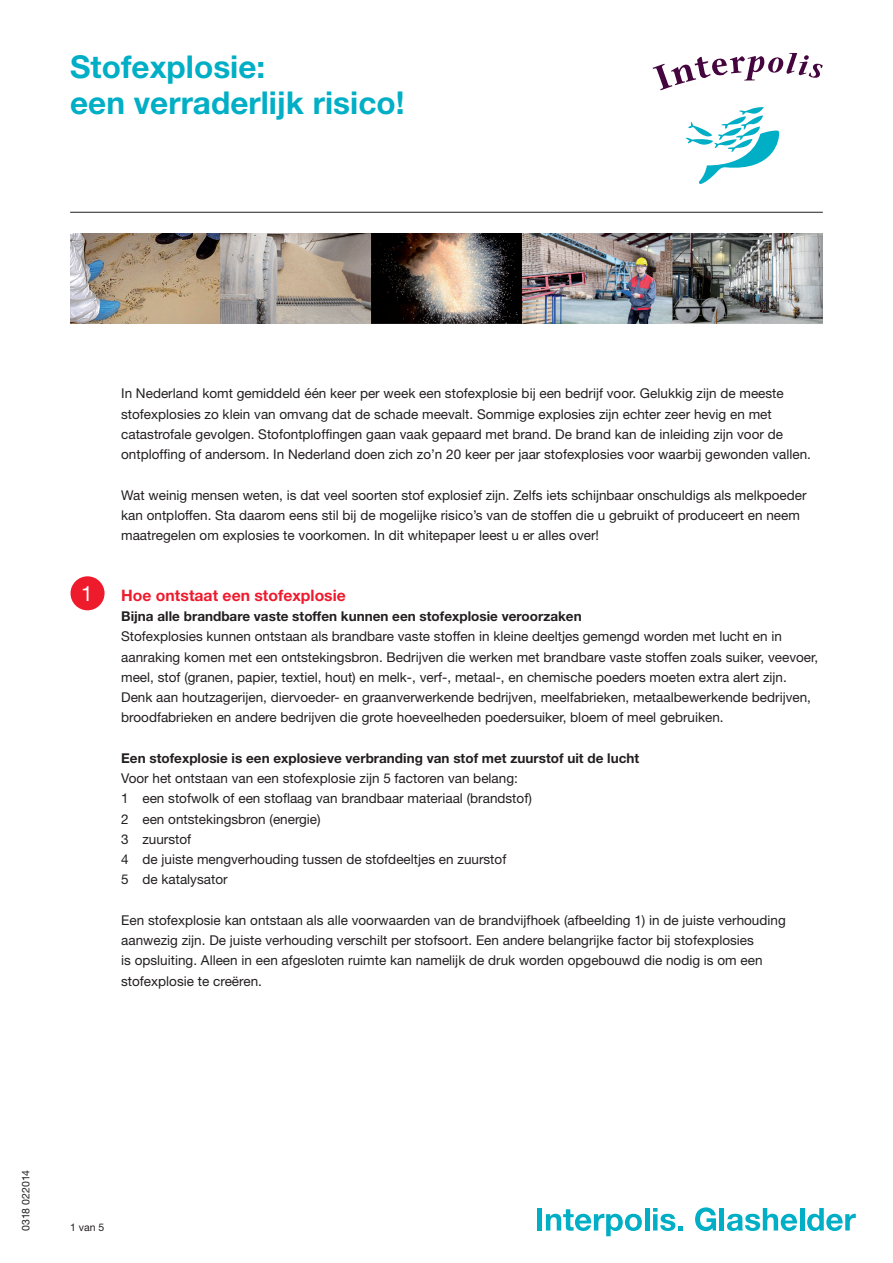
<style>
.page{position:relative;width:893px;height:1263px;background:#fff}
.page>*{position:absolute;margin:0;border:0;box-sizing:border-box;transform-origin:0 0}
.t1{font:700 31.5px/36px "Helvetica Neue";color:#00aec5}
.t2{font:21px "Helvetica Neue";color:#fff}
.t3{font:700 15.75px "Helvetica Neue";color:#ee1b2d}
.t4{font:13.5px/20.2px "Helvetica Neue";color:#231f20}
.t5{font:700 13.5px "Helvetica Neue";color:#231f20}
.t6{font:10.5px "Helvetica Neue";color:#231f20}
</style>
<div class="page">
<svg style="left:653px;top:53px;width:170px;height:37px"></svg>
<svg style="left:685px;top:107px;width:95px;height:77px"></svg>
<hr style="left:70px;top:212px;width:753px;height:1px;background:#231f20">
<div style="left:537px;top:1208px;width:5px;height:22px;background:#00aec5"></div>
<svg style="left:546px;top:1209px;width:96px;height:27px"></svg>
<hr style="left:645px;top:1208px;width:4px;height:22px;background:#00aec5">
<svg style="left:653px;top:1208px;width:30px;height:23px"></svg>
<svg style="left:695px;top:1207px;width:21px;height:24px"></svg>
<hr style="left:720px;top:1208px;width:4px;height:22px;background:#00aec5">
<svg style="left:727px;top:1208px;width:70px;height:23px"></svg>
<hr style="left:800px;top:1208px;width:4px;height:22px;background:#00aec5">
<svg style="left:807px;top:1208px;width:49px;height:23px"></svg>
<img style="left:70px;top:234px;width:753px;height:89px">
<div style="left:71px;top:576px;width:34px;height:34px;background:#ee1b2d;border-radius:50%"></div>
<h1 class="t1" style="left:70px;top:48px;width:336px">Stofexplosie:<br>een verraderlijk risico!</h1>
<h2 class="t2" style="left:81px;top:581px;width:13px">1</h2>
<p class="t4" style="left:121px;top:383px;width:691px">In Nederland komt gemiddeld één keer per week een stofexplosie bij een bedrijf voor. Gelukkig zijn de meeste stofexplosies zo klein van omvang dat de schade meevalt. Sommige explosies zijn echter zeer hevig en met catastrofale gevolgen. Stofontploffingen gaan vaak gepaard met brand. De brand kan de inleiding zijn voor de ontploffing of andersom. In Nederland doen zich zo’n 20 keer per jaar stofexplosies voor waarbij gewonden vallen.</p>
<p class="t4" style="left:121px;top:484px;width:687px">Wat weinig mensen weten, is dat veel soorten stof explosief zijn. Zelfs iets schijnbaar onschuldigs als melkpoeder kan ontploffen. Sta daarom eens stil bij de mogelijke risico’s van de stoffen die u gebruikt of produceert en neem maatregelen om explosies te voorkomen. In dit whitepaper leest u er alles over!</p>
<p class="t3" style="left:121px;top:585px;width:226px">Hoe ontstaat een stofexplosie</p>
<p class="t5" style="left:121px;top:608px;width:462px">Bijna alle brandbare vaste stoffen kunnen een stofexplosie veroorzaken</p>
<p class="t4" style="left:121px;top:626px;width:698px">Stofexplosies kunnen ontstaan als brandbare vaste stoffen in kleine deeltjes gemengd worden met lucht en in aanraking komen met een ontstekingsbron. Bedrijven die werken met brandbare vaste stoffen zoals suiker, veevoer, meel, stof (granen, papier, textiel, hout) en melk-, verf-, metaal-, en chemische poeders moeten extra alert zijn.<br>Denk aan houtzagerijen, diervoeder- en graanverwerkende bedrijven, meelfabrieken, metaalbewerkende bedrijven, broodfabrieken en andere bedrijven die grote hoeveelheden poedersuiker, bloem of meel gebruiken.</p>
<p class="t5" style="left:121px;top:750px;width:520px">Een stofexplosie is een explosieve verbranding van stof met zuurstof uit de lucht</p>
<p class="t4" style="left:121px;top:768px;width:412px">Voor het ontstaan van een stofexplosie zijn 5 factoren van belang:<br>1 een stofwolk of een stoflaag van brandbaar materiaal (brandstof)<br>2 een ontstekingsbron (energie)<br>3 zuurstof<br>4 de juiste mengverhouding tussen de stofdeeltjes en zuurstof<br>5 de katalysator</p>
<p class="t4" style="left:121px;top:910px;width:666px">Een stofexplosie kan ontstaan als alle voorwaarden van de brandvijfhoek (afbeelding 1) in de juiste verhouding aanwezig zijn. De juiste verhouding verschilt per stofsoort. Een andere belangrijke factor bij stofexplosies<br>is opsluiting. Alleen in een afgesloten ruimte kan namelijk de druk worden opgebouwd die nodig is om een stofexplosie te creëren.</p>
<p class="t6" style="left:20px;top:1231px;width:63px;rotate:-90deg">0318 022014</p>
<p class="t6" style="left:70px;top:1221px;width:36px">1 van 5</p>
</div>
